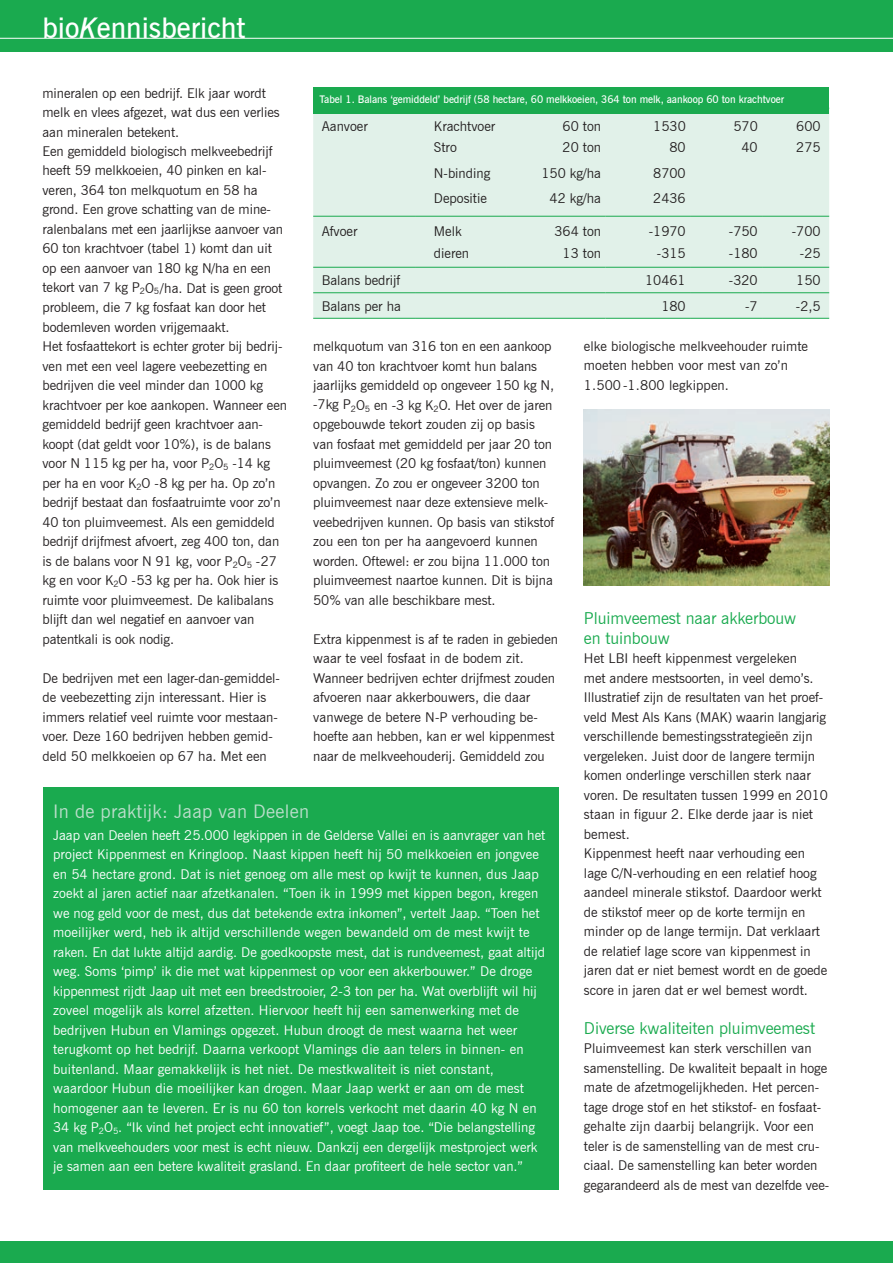
<style>
.page{position:relative;width:893px;height:1263px;background:#fff}
.page>*{position:absolute;margin:0;border:0;box-sizing:border-box;transform-origin:0 0}
.t1{font:600 28.5px "News Gothic BT";color:#fff}
.t2{font:18.75px "News Gothic BT";letter-spacing:.015em;color:#bbdecb}
.t3{font:16.5px/19.5px "News Gothic BT";letter-spacing:-.005em;color:#1aaa4f}
.t4{font:13.5px/19.5px "News Gothic BT";letter-spacing:-.005em;color:#231f20}
.t5{font:13.5px/19.5px "News Gothic BT";letter-spacing:.01em;color:#fff}
.t6{font:600 10.5px "News Gothic BT";letter-spacing:-.005em;color:#fff}
.s1{font-style:italic}
</style>
<div class="page">
<div style="left:313px;top:113px;width:516px;height:205px;background:#e1f1e9"></div>
<hr style="left:313px;top:216px;width:103px;height:1px;background:#1aaa4f">
<hr style="left:416px;top:216px;width:90px;height:1px;background:#1aaa4f">
<hr style="left:506px;top:216px;width:99px;height:1px;background:#1aaa4f">
<hr style="left:605px;top:216px;width:85px;height:1px;background:#1aaa4f">
<hr style="left:690px;top:216px;width:72px;height:1px;background:#1aaa4f">
<hr style="left:762px;top:216px;width:67px;height:1px;background:#1aaa4f">
<hr style="left:313px;top:267px;width:103px;height:1px;background:#1aaa4f">
<hr style="left:416px;top:267px;width:90px;height:1px;background:#1aaa4f">
<hr style="left:506px;top:267px;width:99px;height:1px;background:#1aaa4f">
<hr style="left:605px;top:267px;width:85px;height:1px;background:#1aaa4f">
<hr style="left:690px;top:267px;width:72px;height:1px;background:#1aaa4f">
<hr style="left:762px;top:267px;width:67px;height:1px;background:#1aaa4f">
<hr style="left:313px;top:292px;width:103px;height:1px;background:#1aaa4f">
<hr style="left:416px;top:292px;width:90px;height:1px;background:#1aaa4f">
<hr style="left:506px;top:292px;width:99px;height:1px;background:#1aaa4f">
<hr style="left:605px;top:292px;width:85px;height:1px;background:#1aaa4f">
<hr style="left:690px;top:292px;width:72px;height:1px;background:#1aaa4f">
<hr style="left:762px;top:292px;width:67px;height:1px;background:#1aaa4f">
<hr style="left:313px;top:318px;width:103px;height:1px;background:#1aaa4f">
<hr style="left:416px;top:318px;width:90px;height:1px;background:#1aaa4f">
<hr style="left:506px;top:318px;width:99px;height:1px;background:#1aaa4f">
<hr style="left:605px;top:318px;width:85px;height:1px;background:#1aaa4f">
<hr style="left:690px;top:318px;width:72px;height:1px;background:#1aaa4f">
<hr style="left:762px;top:318px;width:67px;height:1px;background:#1aaa4f">
<div style="left:313px;top:87px;width:516px;height:26px;background:#1aaa4f"></div>
<div style="left:0;top:0;width:893px;height:51px;background:#1aaa4f"></div>
<div style="left:0;top:1242px;width:893px;height:21px;background:#1aaa4f"></div>
<hr style="left:0;top:38px;width:893px;height:1px;background:#fff">
<div style="left:43px;top:787px;width:515px;height:402px;background:#1aaa4f"></div>
<img style="left:584px;top:410px;width:245px;height:175px">
<h1 class="t1" style="left:43px;top:10px;width:205px">bio<span class="s1">K</span>ennisbericht</h1>
<p class="t4" style="left:43px;top:83px;width:246px">mineralen op een bedrijf. Elk jaar wordt melk en vlees afgezet, wat dus een verlies aan mineralen betekent.<br>Een gemiddeld biologisch melkveebedrijf heeft 59 melkkoeien, 40 pinken en kal&shy;veren, 364 ton melkquotum en 58 ha grond. Een grove schatting van de mine&shy;ralenbalans met een jaarlijkse aanvoer van 60 ton krachtvoer (tabel 1) komt dan uit op een aanvoer van 180 kg N/ha en een tekort van 7 kg P<sub>2</sub>O<sub>5</sub> / ha. Dat is geen groot probleem, die 7 kg fosfaat kan door het bodemleven worden vrijgemaakt.<br>Het fosfaattekort is echter groter bij bedrij&shy;ven met een veel lagere veebezetting en bedrijven die veel minder dan 1000 kg krachtvoer per koe aankopen. Wanneer een gemiddeld bedrijf geen krachtvoer aan&shy;koopt (dat geldt voor 10%), is de balans voor N 115 kg per ha, voor P<sub>2</sub>O<sub>5</sub> -14 kg per ha en voor K<sub>2</sub>O -8 kg per ha. Op zo’n bedrijf bestaat dan fosfaatruimte voor zo’n 40 ton pluimveemest. Als een gemiddeld bedrijf drijfmest afvoert, zeg 400 ton, dan is de balans voor N 91 kg, voor P<sub>2</sub>O<sub>5</sub> -27 kg en voor K<sub>2</sub>O -53 kg per ha. Ook hier is ruimte voor pluimveemest. De kalibalans blijft dan wel negatief en aanvoer van patentkali is ook nodig.</p>
<p class="t4" style="left:43px;top:668px;width:239px">De bedrijven met een lager-dan-gemiddel&shy;de veebezetting zijn interessant. Hier is immers relatief veel ruimte voor mestaan&shy;voer. Deze 160 bedrijven hebben gemid&shy;deld 50 melkkoeien op 67 ha. Met een</p>
<p class="t6" style="left:320px;top:93px;width:466px">Tabel 1. Balans ‘gemiddeld’ bedrijf (58 hectare, 60 melkkoeien, 364 ton melk, aankoop 60 ton krachtvoer</p>
<p class="t4" style="left:322px;top:117px;width:48px">Aanvoer</p>
<p class="t4" style="left:434px;top:117px;width:63px">Krachtvoer</p>
<p class="t4" style="left:563px;top:117px;width:40px">60 ton</p>
<p class="t4" style="left:653px;top:117px;width:34px">1530</p>
<p class="t4" style="left:733px;top:117px;width:26px">570</p>
<p class="t4" style="left:796px;top:117px;width:26px">600</p>
<p class="t4" style="left:434px;top:137px;width:24px">Stro</p>
<p class="t4" style="left:563px;top:137px;width:40px">20 ton</p>
<p class="t4" style="left:669px;top:137px;width:18px">80</p>
<p class="t4" style="left:741px;top:137px;width:18px">40</p>
<p class="t4" style="left:796px;top:137px;width:26px">275</p>
<p class="t4" style="left:434px;top:163px;width:58px">N-binding</p>
<p class="t4" style="left:541px;top:163px;width:61px">150 kg/ha</p>
<p class="t4" style="left:653px;top:163px;width:34px">8700</p>
<p class="t4" style="left:434px;top:188px;width:54px">Depositie</p>
<p class="t4" style="left:550px;top:188px;width:53px">42 kg/ha</p>
<p class="t4" style="left:653px;top:188px;width:34px">2436</p>
<p class="t4" style="left:322px;top:221px;width:37px">Afvoer</p>
<p class="t4" style="left:434px;top:221px;width:29px">Melk</p>
<p class="t4" style="left:554px;top:221px;width:48px">364 ton</p>
<p class="t4" style="left:649px;top:221px;width:38px">-1970</p>
<p class="t4" style="left:729px;top:221px;width:30px">-750</p>
<p class="t4" style="left:792px;top:221px;width:30px">-700</p>
<p class="t4" style="left:434px;top:243px;width:37px">dieren</p>
<p class="t4" style="left:563px;top:243px;width:40px">13 ton</p>
<p class="t4" style="left:657px;top:243px;width:30px">-315</p>
<p class="t4" style="left:729px;top:243px;width:30px">-180</p>
<p class="t4" style="left:800px;top:243px;width:22px">-25</p>
<p class="t4" style="left:322px;top:270px;width:80px">Balans bedrijf</p>
<p class="t4" style="left:645px;top:270px;width:42px">10461</p>
<p class="t4" style="left:729px;top:270px;width:30px">-320</p>
<p class="t4" style="left:796px;top:270px;width:26px">150</p>
<p class="t4" style="left:322px;top:296px;width:81px">Balans per ha</p>
<p class="t4" style="left:661px;top:296px;width:26px">180</p>
<p class="t4" style="left:745px;top:296px;width:14px">-7</p>
<p class="t4" style="left:796px;top:296px;width:26px">-2,5</p>
<p class="t4" style="left:313px;top:336px;width:242px">melkquotum van 316 ton en een aankoop van 40 ton krachtvoer komt hun balans jaarlijks gemiddeld op ongeveer 150 kg N, -7kg P<sub>2</sub>O<sub>5</sub> en -3 kg K<sub>2</sub>O. Het over de jaren opgebouwde tekort zouden zij op basis van fosfaat met gemiddeld per jaar 20 ton pluimveemest (20 kg fosfaat/ton) kunnen opvangen. Zo zou er ongeveer 3200 ton pluimveemest naar deze extensieve melk&shy;veebedrijven kunnen. Op basis van stikstof zou een ton per ha aangevoerd kunnen worden. Oftewel: er zou bijna 11.000 ton pluimveemest naartoe kunnen. Dit is bijna 50% van alle beschikbare mest.</p>
<p class="t4" style="left:313px;top:629px;width:246px">Extra kippenmest is af te raden in gebieden waar te veel fosfaat in de bodem zit.<br>Wanneer bedrijven echter drijfmest zouden afvoeren naar akkerbouwers, die daar vanwege de betere N-P verhouding be&shy;hoefte aan hebben, kan er wel kippenmest naar de melkveehouderij. Gemiddeld zou</p>
<p class="t4" style="left:584px;top:336px;width:226px">elke biologische melkveehouder ruimte moeten hebben voor mest van zo’n<br>1.500-1.800 legkippen.</p>
<p class="t3" style="left:584px;top:608px;width:214px">Pluimveemest naar akkerbouw en tuinbouw</p>
<p class="t4" style="left:584px;top:648px;width:246px">Het LBI heeft kippenmest vergeleken<br>met andere mestsoorten, in veel demo’s.<br>Illustratief zijn de resultaten van het proef&shy;veld Mest Als Kans (MAK) waarin langjarig verschillende bemestingsstrategieën zijn vergeleken. Juist door de langere termijn komen onderlinge verschillen sterk naar voren. De resultaten tussen 1999 en 2010 staan in figuur 2. Elke derde jaar is niet bemest.<br>Kippenmest heeft naar verhouding een lage C/N-verhouding en een relatief hoog aandeel minerale stikstof. Daardoor werkt de stikstof meer op de korte termijn en minder op de lange termijn. Dat verklaart de relatief lage score van kippenmest in jaren dat er niet bemest wordt en de goede score in jaren dat er wel bemest wordt.</p>
<p class="t3" style="left:584px;top:1018px;width:233px">Diverse kwaliteiten pluimveemest</p>
<p class="t4" style="left:584px;top:1038px;width:247px">Pluimveemest kan sterk verschillen van samenstelling. De kwaliteit bepaalt in hoge mate de afzetmogelijkheden. Het percen&shy;tage droge stof en het stikstof- en fosfaat&shy;gehalte zijn daarbij belangrijk. Voor een teler is de samenstelling van de mest cru&shy;ciaal. De samenstelling kan beter worden gegarandeerd als de mest van dezelfde vee-</p>
<h2 class="t2" style="left:53px;top:800px;width:258px">In de praktijk: Jaap van Deelen</h2>
<p class="t5" style="left:53px;top:825px;width:494px">Jaap van Deelen heeft 25.000 legkippen in de Gelderse Vallei en is aanvrager van het project Kippenmest en Kringloop. Naast kippen heeft hij 50 melkkoeien en jongvee en 54 hectare grond. Dat is niet genoeg om alle mest op kwijt te kunnen, dus Jaap zoekt al jaren actief naar afzetkanalen. “Toen ik in 1999 met kippen begon, kregen we nog geld voor de mest, dus dat betekende extra inkomen”, vertelt Jaap. “Toen het moeilijker werd, heb ik altijd verschillende wegen bewandeld om de mest kwijt te raken. En dat lukte altijd aardig. De goedkoopste mest, dat is rundveemest, gaat altijd weg. Soms ‘pimp’ ik die met wat kippenmest op voor een akkerbouwer.” De droge kippenmest rijdt Jaap uit met een breedstrooier, 2-3 ton per ha. Wat overblijft wil hij zoveel mogelijk als korrel afzetten. Hiervoor heeft hij een samenwerking met de bedrijven Hubun en Vlamings opgezet. Hubun droogt de mest waarna het weer terugkomt op het bedrijf. Daarna verkoopt Vlamings die aan telers in binnen- en buitenland. Maar gemakkelijk is het niet. De mestkwaliteit is niet constant, waardoor Hubun die moeilijker kan drogen. Maar Jaap werkt er aan om de mest homogener aan te leveren. Er is nu 60 ton korrels verkocht met daarin 40 kg N en 34 kg P<sub>2</sub>O<sub>5</sub>. “Ik vind het project echt innovatief”, voegt Jaap toe. “Die belangstelling van melkveehouders voor mest is echt nieuw. Dankzij een dergelijk mestproject werk je samen aan een betere kwaliteit grasland. En daar profiteert de hele sector van.”</p>
</div>
